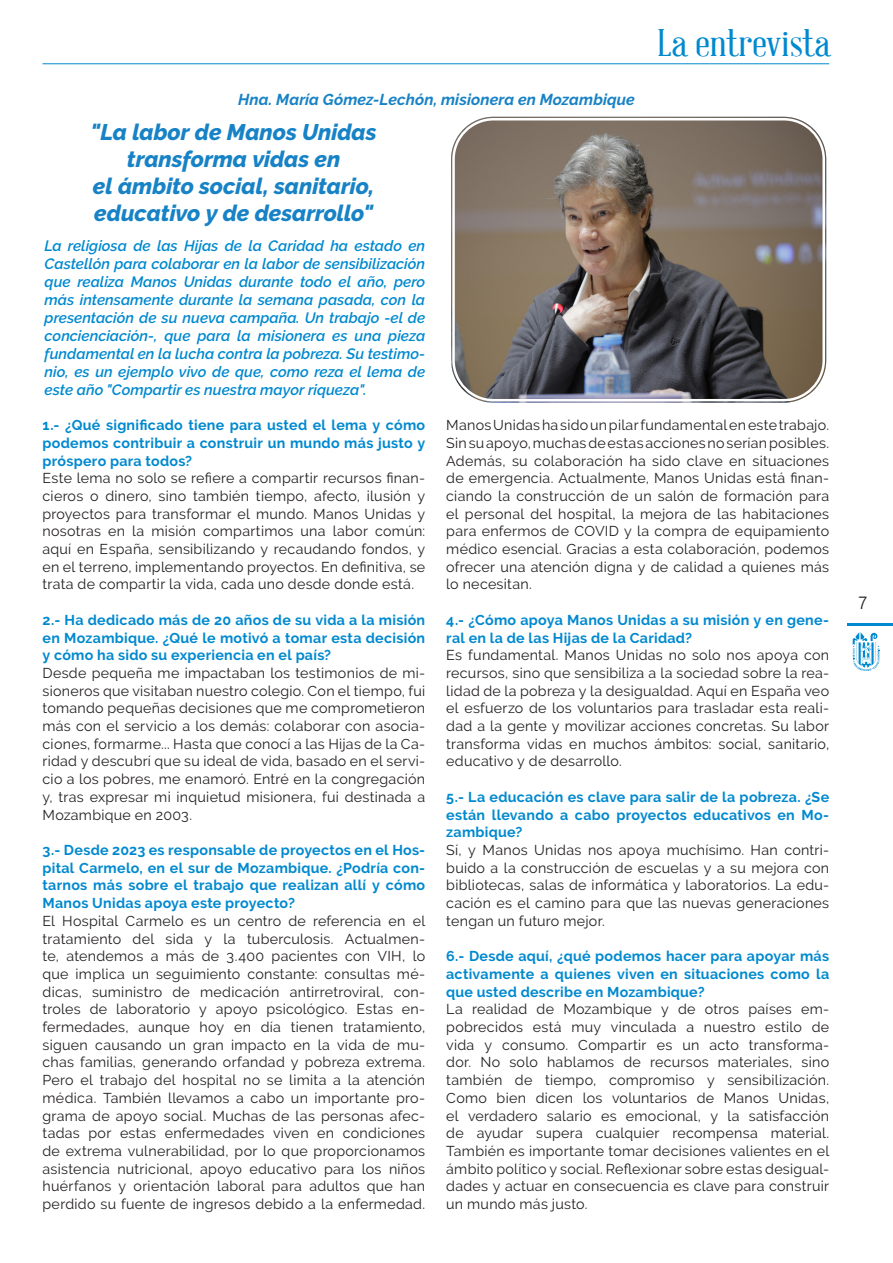
<style>
.page{position:relative;width:893px;height:1263px;background:#fff}
.page>*{position:absolute;margin:0;border:0;box-sizing:border-box;transform-origin:0 0}
.ENTRADILLA{font:37.5px "Abraham Lincoln";color:#0089cf;scale:1.2 1}
.ENTRADILLA-2{font:italic 800 22.5px/27px "Raleway";letter-spacing:-.005em;color:#1782c5;text-align:center}
.t1{font:300 18px "Ubuntu";color:#231f20}
.ENTRADILLA-3{font:italic 700 15.75px "Raleway";letter-spacing:.005em;color:#1782c5}
.PARRA_2_ITALIC{font:italic 600 15px/18px "Raleway";color:#0089cf;text-align:justify}
.t2{font:14.25px/17.7px "Raleway";letter-spacing:.02em;color:#231f20;text-align:justify}
.t3{font:700 14.25px/17.7px "Raleway";letter-spacing:.02em;color:#0089cf;text-align:justify}
</style>
<div class="page">
<hr style="left:847px;top:624px;width:46px;height:2px;background:#0089cf">
<svg style="left:853px;top:632px;width:26px;height:39px"></svg>
<hr style="left:43px;top:63px;width:786px;height:1px;background:#0089cf">
<img style="left:451px;top:117px;width:375px;height:286px">
<div style="left:447px;top:113px;width:383px;height:293px;border:2px solid #fff;border-radius:45px"></div>
<div style="left:452px;top:118px;width:373px;height:283px;border:2px solid #fff;border-radius:40px"></div>
<p class="ENTRADILLA-3" style="left:238px;top:90px;width:398px">Hna. María Gómez-Lechón, misionera en Mozambique</p>
<p class="ENTRADILLA-2" style="left:91px;top:118px;width:287px">"La labor de Manos Unidas transforma vidas en</p>
<p class="ENTRADILLA-2" style="left:93px;top:172px;width:283px;text-align:left">el ámbito social, sanitario, educativo y de desarrollo"</p>
<p class="PARRA_2_ITALIC" style="left:45px;top:237px;width:382px">La religiosa de las Hijas de la Caridad ha estado en Castellón para colaborar en la labor de sensibilización que realiza Manos Unidas durante todo el año, pero más intensamente durante la semana pasada, con la presentación de su nueva campaña. Un trabajo -el de concienciación-, que para la misionera es una pieza fundamental en la lucha contra la pobreza. Su testimo&shy;nio, es un ejemplo vivo de que, como reza el lema de este año "Compartir es nuestra mayor riqueza".</p>
<p class="ENTRADILLA" style="left:657px;top:23px;width:146px">La entrevista</p>
<p class="t3" style="left:43px;top:416px;width:384px">1.- ¿Qué significado tiene para usted el lema y cómo podemos contribuir a construir un mundo más justo y próspero para todos?</p>
<p class="t2" style="left:43px;top:469px;width:384px">Este lema no solo se refiere a compartir recursos finan&shy;cieros o dinero, sino también tiempo, afecto, ilusión y proyectos para transformar el mundo. Manos Unidas y nosotras en la misión compartimos una labor común: aquí en España, sensibilizando y recaudando fondos, y en el terreno, implementando proyectos. En definitiva, se trata de compartir la vida, cada uno desde donde está.</p>
<p class="t3" style="left:43px;top:611px;width:384px">2.- Ha dedicado más de 20 años de su vida a la misión en Mozambique. ¿Qué le motivó a tomar esta decisión y cómo ha sido su experiencia en el país?</p>
<p class="t2" style="left:43px;top:664px;width:384px">Desde pequeña me impactaban los testimonios de mi&shy;sioneros que visitaban nuestro colegio. Con el tiempo, fui tomando pequeñas decisiones que me comprometieron más con el servicio a los demás: colaborar con asocia&shy;ciones, formarme... Hasta que conocí a las Hijas de la Ca&shy;ridad y descubrí que su ideal de vida, basado en el servi&shy;cio a los pobres, me enamoró. Entré en la congregación y, tras expresar mi inquietud misionera, fui destinada a Mozambique en 2003.</p>
<p class="t3" style="left:43px;top:841px;width:384px">3.- Desde 2023 es responsable de proyectos en el Hos&shy;pital Carmelo, en el sur de Mozambique. ¿Podría con&shy;tarnos más sobre el trabajo que realizan allí y cómo Manos Unidas apoya este proyecto?</p>
<p class="t2" style="left:43px;top:912px;width:384px">El Hospital Carmelo es un centro de referencia en el tratamiento del sida y la tuberculosis. Actualmen&shy;te, atendemos a más de 3.400 pacientes con VIH, lo que implica un seguimiento constante: consultas mé&shy;dicas, suministro de medicación antirretroviral, con&shy;troles de laboratorio y apoyo psicológico. Estas en&shy;fermedades, aunque hoy en día tienen tratamiento, siguen causando un gran impacto en la vida de mu&shy;chas familias, generando orfandad y pobreza extrema.<br>Pero el trabajo del hospital no se limita a la atención médica. También llevamos a cabo un importante pro&shy;grama de apoyo social. Muchas de las personas afec&shy;tadas por estas enfermedades viven en condiciones de extrema vulnerabilidad, por lo que proporcionamos asistencia nutricional, apoyo educativo para los niños huérfanos y orientación laboral para adultos que han perdido su fuente de ingresos debido a la enfermedad.</p>
<p class="t2" style="left:446px;top:416px;width:384px">Manos Unidas ha sido un pilar fundamental en este trabajo.<br>Sin su apoyo, muchas de estas acciones no serían posibles.<br>Además, su colaboración ha sido clave en situaciones de emergencia. Actualmente, Manos Unidas está finan&shy;ciando la construcción de un salón de formación para el personal del hospital, la mejora de las habitaciones para enfermos de COVID y la compra de equipamiento médico esencial. Gracias a esta colaboración, podemos ofrecer una atención digna y de calidad a quienes más lo necesitan.</p>
<p class="t3" style="left:446px;top:611px;width:384px">4.- ¿Cómo apoya Manos Unidas a su misión y en gene&shy;ral en la de las Hijas de la Caridad?</p>
<p class="t2" style="left:446px;top:646px;width:384px">Es fundamental. Manos Unidas no solo nos apoya con recursos, sino que sensibiliza a la sociedad sobre la rea&shy;lidad de la pobreza y la desigualdad. Aquí en España veo el esfuerzo de los voluntarios para trasladar esta reali&shy;dad a la gente y movilizar acciones concretas. Su labor transforma vidas en muchos ámbitos: social, sanitario, educativo y de desarrollo.</p>
<p class="t3" style="left:446px;top:788px;width:384px">5.- La educación es clave para salir de la pobreza. ¿Se están llevando a cabo proyectos educativos en Mo&shy;zambique?</p>
<p class="t2" style="left:446px;top:841px;width:384px">Sí, y Manos Unidas nos apoya muchísimo. Han contri&shy;buido a la construcción de escuelas y a su mejora con bibliotecas, salas de informática y laboratorios. La edu&shy;cación es el camino para que las nuevas generaciones tengan un futuro mejor.</p>
<p class="t3" style="left:446px;top:947px;width:384px">6.- Desde aquí, ¿qué podemos hacer para apoyar más activamente a quienes viven en situaciones como la que usted describe en Mozambique?</p>
<p class="t2" style="left:446px;top:1000px;width:384px">La realidad de Mozambique y de otros países em&shy;pobrecidos está muy vinculada a nuestro estilo de vida y consumo. Compartir es un acto transforma&shy;dor. No solo hablamos de recursos materiales, sino también de tiempo, compromiso y sensibilización.<br>Como bien dicen los voluntarios de Manos Unidas, el verdadero salario es emocional, y la satisfacción de ayudar supera cualquier recompensa material.<br>También es importante tomar decisiones valientes en el ámbito político y social. Reflexionar sobre estas desigual&shy;dades y actuar en consecuencia es clave para construir un mundo más justo.</p>
<p class="t1" style="left:858px;top:591px;width:12px">7</p>
</div>
